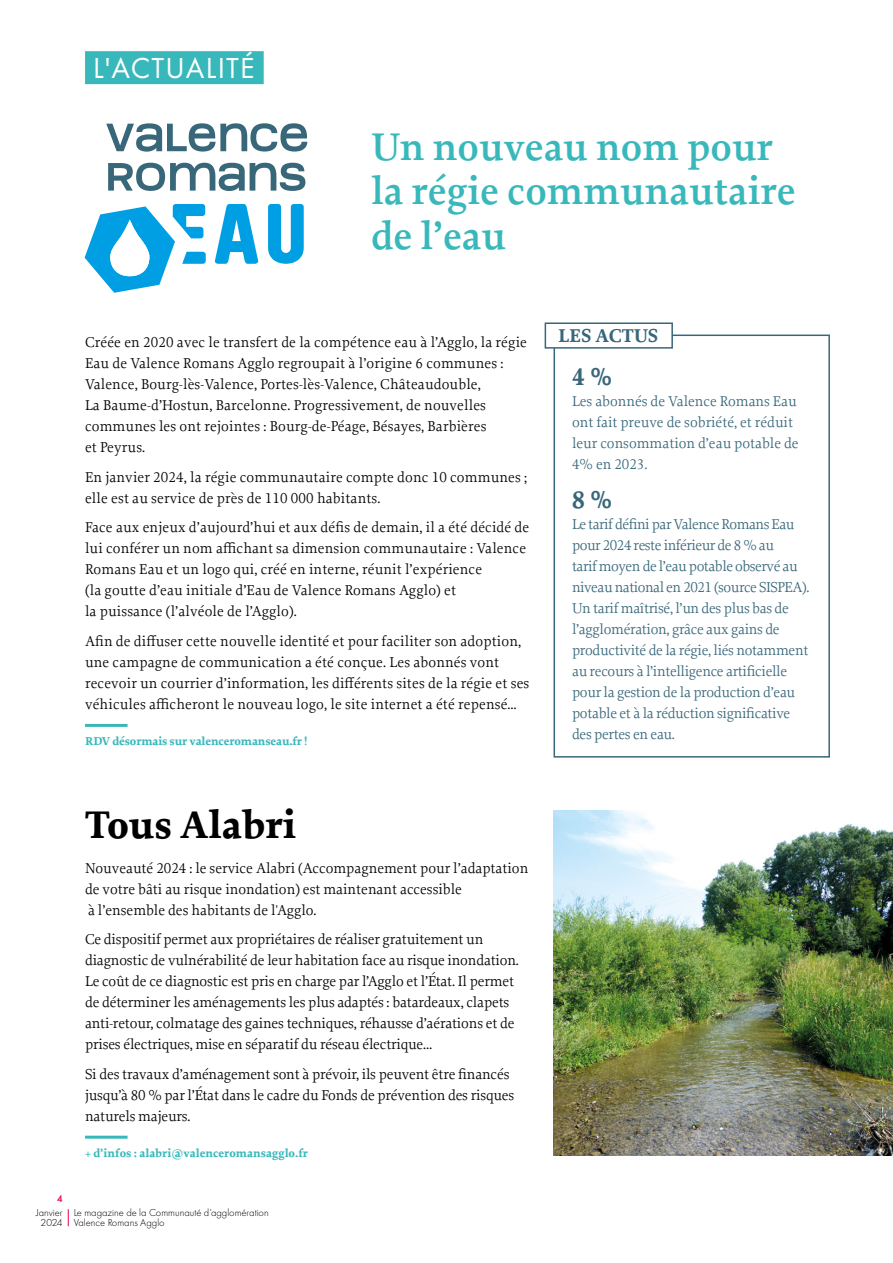
<style>
.page{position:relative;width:893px;height:1263px;background:#fff}
.page>*{position:absolute;margin:0;border:0;box-sizing:border-box;transform-origin:0 0}
.t1{font:600 40.5px/44.5px "Proforma";color:#39b8bb}
.t2{font:700 40.5px "Proforma";color:#000}
.t3{font:30px "Futura PT";letter-spacing:.04em;color:#fff}
.t4{font:700 25.5px "Proforma";color:#38677a}
.t5{font:700 19.5px "Proforma";color:#38677a}
.t6{font:15px/21px "Proforma";letter-spacing:.01em;color:#000}
.t7{font:15px/21px "Proforma";letter-spacing:-.01em;color:#000}
.t8{font:15px/21px "Proforma";letter-spacing:-.02em;color:#38677a}
.t9{font:15px/21px "Proforma";color:#38677a}
.t10{font:700 12px "Proforma";letter-spacing:-.01em;color:#39b8bb}
.t11{font:300 10.5px/10.5px "Futura PT";color:#000}
.t12{font:500 10.5px "Futura PT";color:#e5004f}
</style>
<div class="page">
<div style="left:85px;top:51px;width:179px;height:33px;background:#39b8bb"></div>
<img style="left:554px;top:810px;width:339px;height:346px">
<hr style="left:85px;top:724px;width:43px;height:3px;background:#39b8bb">
<hr style="left:85px;top:1136px;width:43px;height:3px;background:#39b8bb">
<div style="left:554px;top:334px;width:276px;height:424px;border:2px solid #38677a"></div>
<svg style="left:215px;top:204px;width:43px;height:60px"></svg>
<svg style="left:268px;top:204px;width:36px;height:60px"></svg>
<svg style="left:106px;top:123px;width:201px;height:29px"></svg>
<svg style="left:108px;top:163px;width:197px;height:28px"></svg>
<svg style="left:85px;top:204px;width:121px;height:89px"></svg>
<div style="left:545px;top:323px;width:127px;height:25px;background:#fff"></div>
<div style="left:545px;top:322px;width:128px;height:27px;border:2px solid #38677a"></div>
<svg style="left:68px;top:1209px;width:1px;height:17px"></svg>
<h2 class="t3" style="left:93px;top:50px;width:163px">L'ACTUALITÉ</h2>
<h1 class="t1" style="left:371px;top:124px;width:426px">Un nouveau nom pour la régie communautaire de l’eau</h1>
<p class="t6" style="left:85px;top:332px;width:443px">Créée en 2020 avec le transfert de la compétence eau à l’Agglo, la régie Eau de Valence Romans Agglo regroupait à l’origine 6 communes :<br>Valence, Bourg-lès-Valence, Portes-lès-Valence, Châteaudouble,<br>La Baume-d’Hostun, Barcelonne. Progressivement, de nouvelles communes les ont rejointes : Bourg-de-Péage, Bésayes, Barbières<br>et Peyrus.</p>
<p class="t6" style="left:85px;top:466px;width:444px">En janvier 2024, la régie communautaire compte donc 10 communes ; elle est au service de près de 110 000 habitants.</p>
<p class="t6" style="left:85px;top:517px;width:446px">Face aux enjeux d’aujourd’hui et aux défis de demain, il a été décidé de lui conférer un nom affichant sa dimension communautaire : Valence Romans Eau et un logo qui, créé en interne, réunit l’expérience<br>(la goutte d’eau initiale d’Eau de Valence Romans Agglo) et<br>la puissance (l’alvéole de l’Agglo).</p>
<p class="t6" style="left:85px;top:630px;width:446px">Afin de diffuser cette nouvelle identité et pour faciliter son adoption, une campagne de communication a été conçue. Les abonnés vont recevoir un courrier d’information, les différents sites de la régie et ses véhicules afficheront le nouveau logo, le site internet a été repensé…</p>
<p class="t10" style="left:85px;top:733px;width:224px">RDV désormais sur valenceromanseau.fr !</p>
<h1 class="t2" style="left:85px;top:799px;width:213px">Tous Alabri</h1>
<p class="t6" style="left:85px;top:857px;width:445px">Nouveauté 2024 : le service Alabri (Accompagnement pour l’adaptation de votre bâti au risque inondation) est maintenant accessible<br>à l’ensemble des habitants de l'Agglo.</p>
<p class="t7" style="left:85px;top:928px;width:435px">Ce dispositif permet aux propriétaires de réaliser gratuitement un diagnostic de vulnérabilité de leur habitation face au risque inondation.<br>Le coût de ce diagnostic est pris en charge par l’Agglo et l’État. Il permet de déterminer les aménagements les plus adaptés : batardeaux, clapets anti-retour, colmatage des gaines techniques, réhausse d’aérations et de prises électriques, mise en séparatif du réseau électrique…</p>
<p class="t7" style="left:85px;top:1063px;width:431px">Si des travaux d’aménagement sont à prévoir, ils peuvent être financés jusqu’à 80 % par l’État dans le cadre du Fonds de prévention des risques naturels majeurs.</p>
<p class="t10" style="left:85px;top:1145px;width:224px">+ d’infos : alabri@valenceromansagglo.fr</p>
<p class="t12" style="left:57px;top:1192px;width:7px">4</p>
<p class="t11" style="left:36px;top:1207px;width:28px;text-align:center">Janvier<br>2024</p>
<p class="t11" style="left:74px;top:1207px;width:196px">Le magazine de la Communauté d’agglomération<br>Valence Romans Agglo</p>
<h3 class="t5" style="left:558px;top:323px;width:102px">LES ACTUS</h3>
<h3 class="t4" style="left:572px;top:360px;width:42px">4%</h3>
<p class="t9" style="left:572px;top:390px;width:228px">Les abonnés de Valence Romans Eau ont fait preuve de sobriété, et réduit leur consommation d’eau potable de<br>4% en 2023.</p>
<h3 class="t4" style="left:572px;top:483px;width:42px">8%</h3>
<p class="t8" style="left:572px;top:513px;width:239px">Le tarif défini par Valence Romans Eau pour 2024 reste inférieur de 8 % au<br>tarif moyen de l’eau potable observé au niveau national en 2021 (source SISPEA).<br>Un tarif maîtrisé, l’un des plus bas de l’agglomération, grâce aux gains de productivité de la régie, liés notamment au recours à l’intelligence artificielle pour la gestion de la production d’eau potable et à la réduction significative des pertes en eau.</p>
</div>
